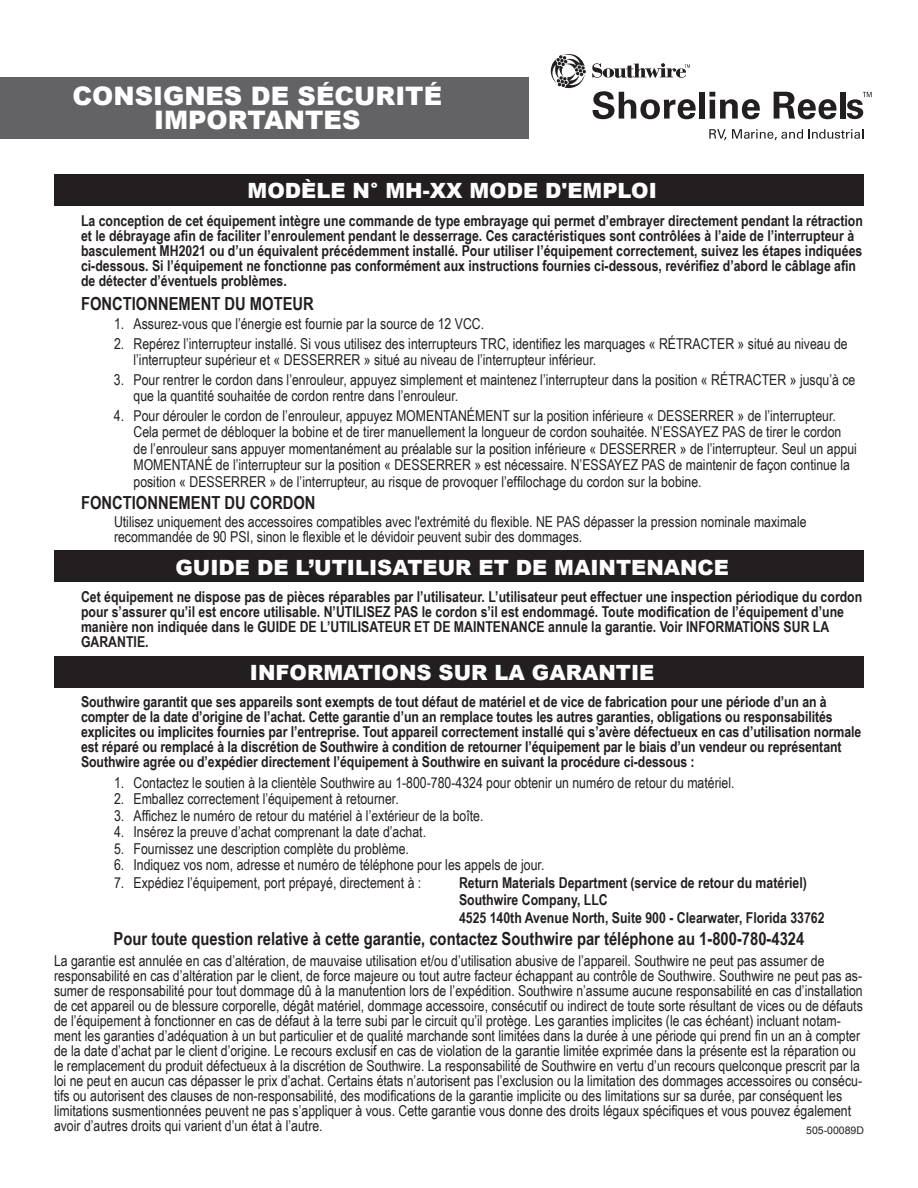
<style>
.page{position:relative;width:918px;height:1188px;background:#fff}
.page>*{position:absolute;margin:0;border:0;box-sizing:border-box;transform-origin:0 0}
.t1{font:900 25.5px/24px "Arial";color:#fff;text-align:center}
.t2{font:900 21px "Arial";color:#fff}
.t3{font:700 18px "Arial Narrow";color:#231f20}
.t4{font:15px/15px "Arial Narrow";color:#231f20}
.t5{font:700 15px/15px "Arial Narrow";color:#231f20}
.t6{font:10.5px "Arial";color:#231f20}
</style>
<div class="page">
<svg style="left:551px;top:54px;width:35px;height:35px"></svg>
<svg style="left:592px;top:63px;width:98px;height:15px"></svg>
<svg style="left:593px;top:91px;width:103px;height:28px"></svg>
<div style="left:699px;top:92px;width:6px;height:27px;background:#231f20"></div>
<svg style="left:709px;top:92px;width:51px;height:27px"></svg>
<svg style="left:774px;top:92px;width:63px;height:27px"></svg>
<div style="left:840px;top:92px;width:6px;height:27px;background:#231f20"></div>
<svg style="left:847px;top:92px;width:25px;height:27px"></svg>
<svg style="left:709px;top:129px;width:154px;height:11px"></svg>
<div style="left:0;top:77px;width:528px;height:62px;background:#636366"></div>
<div style="left:54px;top:174px;width:810px;height:31px;background:#231f20"></div>
<div style="left:54px;top:551px;width:810px;height:31px;background:#231f20"></div>
<div style="left:54px;top:656px;width:810px;height:31px;background:#231f20"></div>
<h1 class="t1" style="left:72px;top:83px;width:371px">CONSIGNES DE SÉCURITÉ<br>IMPORTANTES</h1>
<h2 class="t2" style="left:248px;top:175px;width:411px">MODÈLE N° MH-XX MODE D'EMPLOI</h2>
<p class="t5" style="left:81px;top:212px;width:783px">La conception de cet équipement intègre une commande de type embrayage qui permet d’embrayer directement pendant la rétraction et le débrayage afin de faciliter l’enroulement pendant le desserrage. Ces caractéristiques sont contrôlées à l’aide de l’interrupteur à basculement MH2021 ou d’un équivalent précédemment installé. Pour utiliser l’équipement correctement, suivez les étapes indiquées ci-dessous. Si l’équipement ne fonctionne pas conformément aux instructions fournies ci-dessous, revérifiez d’abord le câblage afin de détecter d’éventuels problèmes.</p>
<p class="t3" style="left:81px;top:290px;width:234px">FONCTIONNEMENT DU MOTEUR</p>
<p class="t4" style="left:114px;top:316px;width:372px">1. Assurez-vous que l’énergie est fournie par la source de 12 VCC.</p>
<p class="t4" style="left:133px;top:335px;width:716px;line-height:16.5px;text-indent:-19px">2. Repérez l’interrupteur installé. Si vous utilisez des interrupteurs TRC, identifiez les marquages « RÉTRACTER » situé au niveau de l’interrupteur supérieur et « DESSERRER » situé au niveau de l’interrupteur inférieur.</p>
<p class="t4" style="left:133px;top:371px;width:723px;line-height:16.5px;text-indent:-20px">3. Pour rentrer le cordon dans l’enrouleur, appuyez simplement et maintenez l’interrupteur dans la position « RÉTRACTER » jusqu’à ce que la quantité souhaitée de cordon rentre dans l’enrouleur.</p>
<p class="t4" style="left:133px;top:407px;width:725px;line-height:16.5px;text-indent:-20px">4. Pour dérouler le cordon de l’enrouleur, appuyez MOMENTANÉMENT sur la position inférieure « DESSERRER » de l’interrupteur.<br>Cela permet de débloquer la bobine et de tirer manuellement la longueur de cordon souhaitée. N’ESSAYEZ PAS de tirer le cordon de l’enrouleur sans appuyer momentanément au préalable sur la position inférieure « DESSERRER » de l’interrupteur. Seul un appui MOMENTANÉ de l’interrupteur sur la position « DESSERRER » est nécessaire. N’ESSAYEZ PAS de maintenir de façon continue la position « DESSERRER » de l’interrupteur, au risque de provoquer l’effilochage du cordon sur la bobine.</p>
<p class="t3" style="left:81px;top:489px;width:236px">FONCTIONNEMENT DU CORDON</p>
<p class="t4" style="left:114px;top:514px;width:694px">Utilisez uniquement des accessoires compatibles avec l'extrémité du flexible. NE PAS dépasser la pression nominale maximale recommandée de 90 PSI, sinon le flexible et le dévidoir peuvent subir des dommages.</p>
<h2 class="t2" style="left:175px;top:552px;width:555px">GUIDE DE L’UTILISATEUR ET DE MAINTENANCE</h2>
<p class="t5" style="left:81px;top:588px;width:783px">Cet équipement ne dispose pas de pièces réparables par l’utilisateur. L’utilisateur peut effectuer une inspection périodique du cordon pour s’assurer qu’il est encore utilisable. N’UTILISEZ PAS le cordon s’il est endommagé. Toute modification de l’équipement d’une manière non indiquée dans le GUIDE DE L’UTILISATEUR ET DE MAINTENANCE annule la garantie. Voir INFORMATIONS SUR LA GARANTIE.</p>
<h2 class="t2" style="left:250px;top:657px;width:406px">INFORMATIONS SUR LA GARANTIE</h2>
<p class="t5" style="left:81px;top:693px;width:782px">Southwire garantit que ses appareils sont exempts de tout défaut de matériel et de vice de fabrication pour une période d’un an à compter de la date d’origine de l’achat. Cette garantie d’un an remplace toutes les autres garanties, obligations ou responsabilités explicites ou implicites fournies par l’entreprise. Tout appareil correctement installé qui s’avère défectueux en cas d’utilisation normale est réparé ou remplacé à la discrétion de Southwire à condition de retourner l’équipement par le biais d’un vendeur ou représentant Southwire agrée ou d’expédier directement l’équipement à Southwire en suivant la procédure ci-dessous :</p>
<p class="t4" style="left:114px;top:774px;width:622px">1. Contactez le soutien à la clientèle Southwire au 1-800-780-4324 pour obtenir un numéro de retour du matériel.</p>
<p class="t4" style="left:114px;top:791px;width:286px">2. Emballez correctement l’équipement à retourner.</p>
<p class="t4" style="left:114px;top:807px;width:371px">3. Affichez le numéro de retour du matériel à l’extérieur de la boîte.</p>
<p class="t4" style="left:114px;top:824px;width:314px">4. Insérez la preuve d’achat comprenant la date d’achat.</p>
<p class="t4" style="left:114px;top:840px;width:297px">5. Fournissez une description complète du problème.</p>
<p class="t4" style="left:114px;top:857px;width:432px">6. Indiquez vos nom, adresse et numéro de téléphone pour les appels de jour.</p>
<p class="t4" style="left:114px;top:875px;width:309px">7. Expédiez l’équipement, port prépayé, directement à :</p>
<p class="t5" style="left:459px;top:874px;width:349px;line-height:16.5px">Return Materials Department (service de retour du matériel)<br>Southwire Company, LLC</p>
<p class="t5" style="left:459px;top:909px;width:367px">4525 140th Avenue North, Suite 900 - Clearwater, Florida 33762</p>
<p class="t3" style="left:114px;top:925px;width:692px">Pour toute question relative à cette garantie, contactez Southwire par téléphone au 1-800-780-4324</p>
<p class="t4" style="left:54px;top:953px;width:810px">La garantie est annulée en cas d’altération, de mauvaise utilisation et/ou d’utilisation abusive de l’appareil. Southwire ne peut pas assumer de responsabilité en cas d’altération par le client, de force majeure ou tout autre facteur échappant au contrôle de Southwire. Southwire ne peut pas as&shy;sumer de responsabilité pour tout dommage dû à la manutention lors de l’expédition. Southwire n’assume aucune responsabilité en cas d’installation de cet appareil ou de blessure corporelle, dégât matériel, dommage accessoire, consécutif ou indirect de toute sorte résultant de vices ou de défauts de l’équipement à fonctionner en cas de défaut à la terre subi par le circuit qu’il protège. Les garanties implicites (le cas échéant) incluant notam&shy;ment les garanties d’adéquation à un but particulier et de qualité marchande sont limitées dans la durée à une période qui prend fin un an à compter de la date d’achat par le client d’origine. Le recours exclusif en cas de violation de la garantie limitée exprimée dans la présente est la réparation ou le remplacement du produit défectueux à la discrétion de Southwire. La responsabilité de Southwire en vertu d’un recours quelconque prescrit par la loi ne peut en aucun cas dépasser le prix d’achat. Certains états n’autorisent pas l’exclusion ou la limitation des dommages accessoires ou consécu&shy;tifs ou autorisent des clauses de non-responsabilité, des modifications de la garantie implicite ou des limitations sur sa durée, par conséquent les limitations susmentionnées peuvent ne pas s’appliquer à vous. Cette garantie vous donne des droits légaux spécifiques et vous pouvez également avoir d’autres droits qui varient d’un état à l’autre.</p>
<p class="t6" style="left:806px;top:1123px;width:59px">505-00089D</p>
</div>
